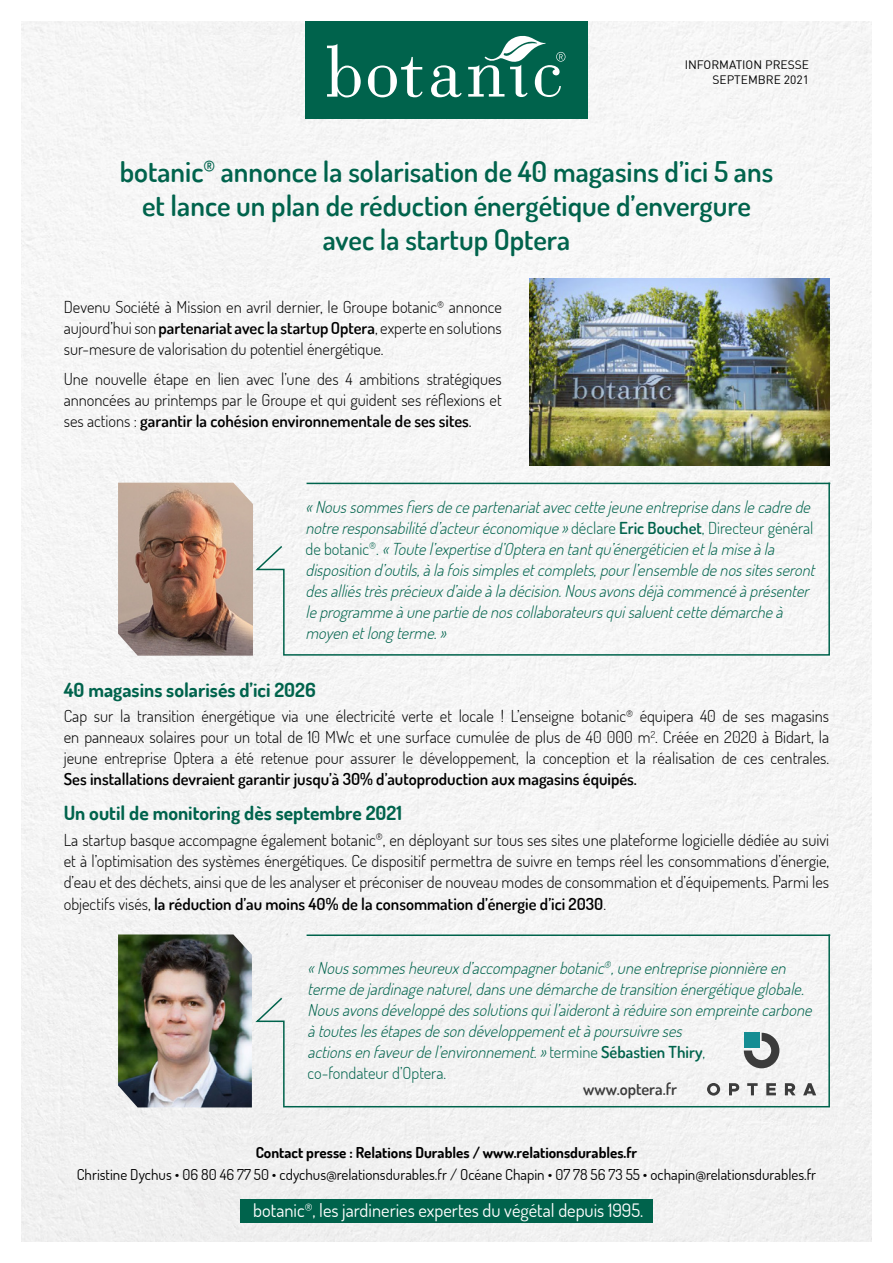
<style>
.page{position:relative;width:893px;height:1263px;background:#fff}
.page>*{position:absolute;margin:0;border:0;box-sizing:border-box;transform-origin:0 0}
.t1{font:600 28.5px/34.2px "Dosis";color:#00634c;text-align:center}
.t2{font:700 19.5px "Dosis";color:#00634c}
.t3{font:18.45px "Dosis";color:#fff}
.t4{font:300 16.5px/21px "Dosis";color:#000;text-align:justify}
.t5{font:italic 300 16.5px/21px "Dosis";color:#00634c}
.t6{font:600 16.5px "Dosis";color:#000}
.t7{font:600 16.5px "Dosis";color:#3c3c3c}
.t8{font:15px "Dosis";color:#000}
.t9{font:700 15px "Dosis";color:#000}
.t10{font:12px/14.4px "DIN";color:#000;text-align:right}
.s1{font-weight:600}
.s2{font-weight:400}
.s3{font-style:normal}
.s4{font-weight:600;font-style:normal}
.s5{font-weight:300}
</style>
<div class="page">
<div style="left:21px;top:21px;width:851px;height:1221px;background:#f5f5f5"></div>
<div style="left:305px;top:21px;width:282px;height:98px;background:#00634c"></div>
<svg style="left:327px;top:44px;width:34px;height:53px"></svg>
<svg style="left:368px;top:57px;width:55px;height:40px"></svg>
<svg style="left:431px;top:65px;width:31px;height:32px"></svg>
<svg style="left:468px;top:35px;width:97px;height:62px"></svg>
<img style="left:529px;top:278px;width:300px;height:188px">
<div style="left:240px;top:1199px;width:413px;height:24px;background:#00634c"></div>
<img style="left:118px;top:483px;width:135px;height:173px">
<div style="left:253px;top:481px;width:578px;height:175px;background:#f6f6f6"></div>
<hr style="left:307px;top:483px;width:523px;height:1px;background:#00634c">
<div style="left:253px;top:933px;width:578px;height:175px;background:#f3f3f3"></div>
<img style="left:118px;top:934px;width:134px;height:173px">
<svg style="left:707px;top:1083px;width:13px;height:12px"></svg>
<svg style="left:729px;top:1083px;width:10px;height:12px"></svg>
<svg style="left:747px;top:1083px;width:11px;height:12px"></svg>
<svg style="left:766px;top:1083px;width:10px;height:12px"></svg>
<svg style="left:785px;top:1083px;width:10px;height:12px"></svg>
<svg style="left:803px;top:1083px;width:13px;height:12px"></svg>
<svg style="left:744px;top:1033px;width:35px;height:35px"></svg>
<div style="left:744px;top:1033px;width:15px;height:15px;background:#158d93"></div>
<p class="t10" style="left:685px;top:58px;width:126px">INFORMATION PRESSE<br>SEPTEMBRE 2021</p>
<h1 class="t1" style="left:120px;top:153px;width:655px">botanic<sup>®</sup> annonce la solarisation de 40 magasins d’ici 5 ans et lance un plan de réduction énergétique d’envergure avec la startup Optera</h1>
<p class="t4" style="left:64px;top:296px;width:439px">Devenu Société à Mission en avril dernier, le Groupe botanic<sup>®</sup> annonce aujourd’hui son <span class="s1">partenariat avec la startup Optera</span>, experte en solutions sur-mesure de valorisation du potentiel énergétique.</p>
<p class="t4" style="left:64px;top:368px;width:439px">Une nouvelle étape en lien avec l’une des 4 ambitions stratégiques annoncées au printemps par le Groupe et qui guident ses réflexions et ses actions : <span class="s1">garantir la cohésion environnementale de ses sites</span><span class="s2">.</span></p>
<p class="t5" style="left:305px;top:496px;width:515px">«Noussommesfiersdecepartenariataveccettejeuneentreprisedanslecadrede notreresponsabilitéd’acteuréconomique»<span class="s3">d é c l a re</span> <span class="s4">E ri c B o u c h e t</span> <span class="s3">, D i re c t e u r g é n é ra l d e b o t a n i c</span> <sup>®</sup> <span class="s3">.</span> «Toutel’expertised’Opteraentantqu’énergéticienetlamiseàla dispositiond’outils,àlafoissimplesetcomplets,pourl’ensembledenossitesseront desalliéstrèsprécieuxd’aideàladécision.Nousavonsdéjàcommencéàprésenter leprogrammeàunepartiedenoscollaborateursquisaluentcettedémarcheà moyenetlongterme.»</p>
<p class="t2" style="left:64px;top:677px;width:254px">40 magasins solarisés d’ici 2026</p>
<p class="t4" style="left:64px;top:705px;width:767px">Cap sur la transition énergétique via une électricité verte et locale ! L’enseigne botanic<sup>®</sup> équipera 40 de ses magasins en panneaux solaires pour un total de 10 MWc et une surface cumulée de plus de 40 000 m<sup>2</sup>. Créée en 2020 à Bidart, la jeune entreprise Optera a été retenue pour assurer le développement, la conception et la réalisation de ces centrales.</p>
<p class="t6" style="left:64px;top:768px;width:575px">Ses installations devraient garantir jusqu’à 30% d’autoproduction aux magasins équipés.</p>
<p class="t2" style="left:64px;top:801px;width:340px">Un outil de monitoring dès septembre 2021</p>
<p class="t4" style="left:64px;top:829px;width:767px">La startup basque accompagne également botanic<sup>®</sup>, en déployant sur tous ses sites une plateforme logicielle dédiée au suivi et à l’optimisation des systèmes énergétiques. Ce dispositif permettra de suivre en temps réel les consommations d’énergie, d’eau et des déchets, ainsi que de les analyser et préconiser de nouveau modes de consommation et d’équipements. Parmi les</p>
<p class="t6" style="left:64px;top:893px;width:544px"><span class="s5">objectifs visés,</span> la réduction d’au moins 40% de la consommation d’énergie d’ici 2030<span class="s5">.</span></p>
<p class="t5" style="left:308px;top:957px;width:510px">«Noussommesheureuxd’accompagnerbotanic<sup>®</sup>,uneentreprisepionnièreen termedejardinagenaturel,dansunedémarchedetransitionénergétiqueglobale.<br>Nousavonsdéveloppédessolutionsquil’aiderontàréduiresonempreintecarbone àtouteslesétapesdesondéveloppementetàpoursuivreses actionsenfaveurdel’environnement.»<span class="s3">t e r m i n e</span> <span class="s4">S é b a s t i e n T h i ry</span> <span class="s3">,<br>co-fondateur d’Optera.</span></p>
<p class="t7" style="left:583px;top:1078px;width:95px">www.optera.fr</p>
<p class="t9" style="left:256px;top:1142px;width:383px">Contact presse : Relations Durables / www.relationsdurables.fr</p>
<p class="t8" style="left:77px;top:1164px;width:741px">Christine Dychus • 06 80 46 77 50 • cdychus@relationsdurables.fr / Océane Chapin • 07 78 56 73 55 • ochapin@relationsdurables.fr</p>
<p class="t3" style="left:253px;top:1198px;width:391px">botanic<sup>®</sup>, les jardineries expertes du végétal depuis 1995.</p>
</div>
